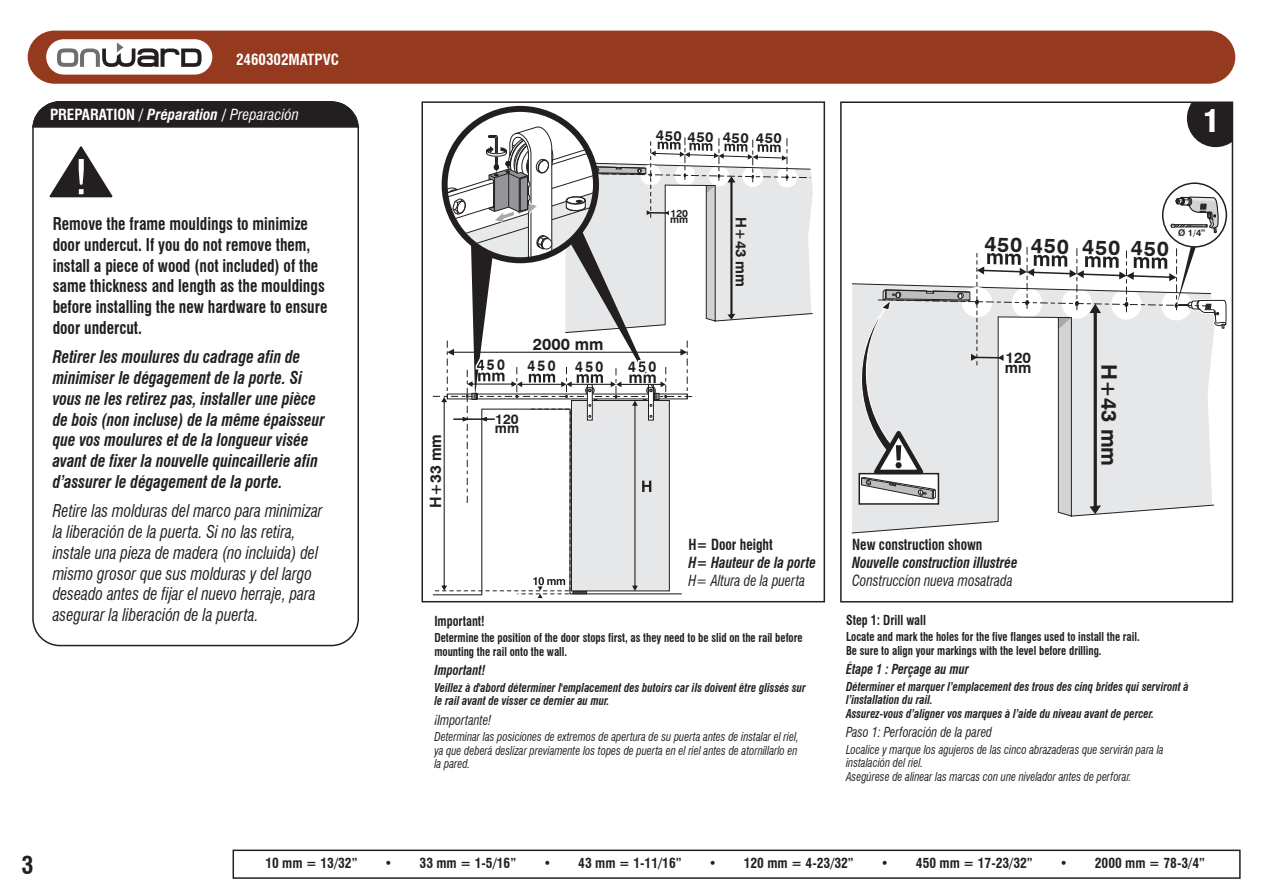
<style>
.page{position:relative;width:1263px;height:893px;background:#fff}
.page>*{position:absolute;margin:0;border:0;box-sizing:border-box;transform-origin:0 0}
.t1{font:900 condensed 30px "Swiss 721 BT";color:#fff}
.t2{font:700 condensed 24px "Swiss 721 BT";color:#231f20}
.t3{font:700 21.45px "Swiss 721 BT";color:#231f20}
.t4{font:700 21.15px "Swiss 721 BT";color:#231f20}
.t5{font:italic 700 condensed 17.25px/20.7px "Swiss 721 BT";color:#231f20;scale:.9 1}
.t6{font:italic condensed 17.25px/20.7px "Swiss 721 BT";color:#231f20;scale:.9 1}
.t7{font:700 condensed 17.25px/20.7px "Swiss 721 BT";color:#231f20;scale:.9 1}
.t8{font:700 16.35px "Swiss 721 BT";color:#231f20}
.t9{font:700 15.45px "Swiss 721 BT";color:#231f20}
.t10{font:700 15.15px "Swiss 721 BT";color:#231f20}
.t11{font:700 condensed 15px "Swiss 721 BT";color:#fff}
.t12{font:italic 700 condensed 15px "Swiss 721 BT";color:#231f20;scale:.9 1}
.t13{font:italic condensed 15px "Swiss 721 BT";color:#231f20;scale:.9 1}
.t14{font:700 condensed 15px "Swiss 721 BT";color:#231f20;scale:.9 1}
.t15{font:700 14.7px "Swiss 721 BT";color:#231f20}
.t16{font:700 14.4px "Swiss 721 BT";color:#231f20}
.t17{font:700 13.8px "Swiss 721 BT";color:#231f20}
.t18{font:700 condensed 13.5px "Swiss 721 BT";color:#231f20}
.t19{font:italic condensed 13.5px "Swiss 721 BT";color:#231f20;scale:.9 1}
.t20{font:italic 700 condensed 13.5px "Swiss 721 BT";color:#231f20;scale:.9 1}
.t21{font:700 condensed 13.5px "Swiss 721 BT";color:#231f20;scale:.9 1}
.t22{font:italic condensed 12px/13.5px "Swiss 721 BT";color:#231f20;text-align:justify;scale:.9 1}
.t23{font:italic 700 condensed 12px/13.5px "Swiss 721 BT";color:#231f20;scale:.9 1}
.t24{font:700 condensed 12px/13.5px "Swiss 721 BT";color:#231f20;scale:.9 1}
.t25{font:700 10.35px "Swiss 721 BT";color:#231f20}
.t26{font:700 9.15px "Swiss 721 BT";color:#231f20}
.s1{font-style:italic}
.s2{font-weight:400;font-style:italic}
</style>
<div class="page">
<svg style="left:445px;top:109px;width:151px;height:151px"></svg>
<div style="left:421px;top:101px;width:404px;height:501px;border:2px solid #231f20"></div>
<svg style="left:49px;top:146px;width:64px;height:52px"></svg>
<div style="left:32px;top:101px;width:327px;height:545px;border:2px solid #231f20;border-radius:27px"></div>
<svg style="left:32px;top:101px;width:328px;height:28px;background:#363233"></svg>
<div style="left:233px;top:850px;width:1008px;height:29px;border:2px solid #231f20"></div>
<svg style="left:1187px;top:104px;width:43px;height:43px;background:#3b3838"></svg>
<div style="left:840px;top:101px;width:393px;height:501px;border:2px solid #231f20"></div>
<svg style="left:851px;top:162px;width:383px;height:377px"></svg>
<div style="left:28px;top:31px;width:1207px;height:53px;background:#95391f;border-radius:27px"></div>
<div style="left:46px;top:39px;width:166px;height:36px;background:#fff;border-radius:18px"></div>
<svg style="left:57px;top:42px;width:145px;height:25px"></svg>
<svg style="left:433px;top:126px;width:380px;height:472px"></svg>
<p class="t11" style="left:236px;top:51px;width:105px">2460302MATPVC</p>
<p class="t11" style="left:50px;top:106px;width:250px">PREPARATION / <span class="s1">Préparation /</span> <span class="s2">Preparación</span></p>
<h3 class="t7" style="left:53px;top:214px;width:307px">Remove the frame mouldings to minimize door undercut. If you do not remove them, install a piece of wood (not included) of the same thickness and length as the mouldings before installing the new hardware to ensure door undercut.</h3>
<p class="t5" style="left:53px;top:347px;width:304px">Retirer les moulures du cadrage afin de minimiser le dégagement de la porte. Si vous ne les retirez pas, installer une pièce de bois (non incluse) de la même épaisseur que vos moulures et de la longueur visée avant de fixer la nouvelle quincaillerie afin d’assurer le dégagement de la porte.</p>
<p class="t6" style="left:53px;top:501px;width:301px">Retire las molduras del marco para minimizar la liberación de la puerta. Si no las retira, instale una pieza de madera (no incluida) del mismo grosor que sus molduras y del largo deseado antes de fijar el nuevo herraje, para asegurar la liberación de la puerta.</p>
<p class="t16" style="left:656px;top:127px;width:127px;rotate:1deg">450 450 450 450</p>
<p class="t9" style="left:426px;top:508px;width:75px;rotate:-90deg">H+33 mm</p>
<h3 class="t8" style="left:533px;top:334px;width:72px">2000 mm</h3>
<p class="t17" style="left:495px;top:410px;width:25px">120</p>
<p class="t17" style="left:495px;top:420px;width:26px">mm</p>
<p class="t25" style="left:670px;top:207px;width:19px">120</p>
<p class="t25" style="left:670px;top:213px;width:20px">mm</p>
<p class="t15" style="left:750px;top:217px;width:71px;rotate:90deg">H+43 mm</p>
<p class="t14" style="left:688px;top:536px;width:95px">H= Door height</p>
<p class="t12" style="left:688px;top:554px;width:143px">H= Hauteur de la porte</p>
<p class="t13" style="left:688px;top:572px;width:131px">H= Altura de la puerta</p>
<p class="t21" style="left:434px;top:613px;width:57px">Important!</p>
<p class="t24" style="left:434px;top:631px;width:411px">Determine the position of the door stops first, as they need to be slid on the rail before mounting the rail onto the wall.</p>
<p class="t20" style="left:434px;top:662px;width:58px">Important!</p>
<p class="t23" style="left:434px;top:681px;width:414px">Veillez à d'abord déterminer l'emplacement des butoirs car ils doivent être glissés sur le rail avant de visser ce dernier au mur.</p>
<p class="t19" style="left:434px;top:712px;width:65px">¡Importante!</p>
<p class="t22" style="left:434px;top:730px;width:406px">Determinar las posiciones de extremos de apertura de su puerta antes de instalar el riel, ya que deberá deslizar previamente los topes de puerta en el riel antes de atornillarlo en la pared.</p>
<h1 class="t1" style="left:1203px;top:103px;width:18px">1</h1>
<h3 class="t4" style="left:985px;top:232px;width:186px;rotate:1deg">450 450 450 450</h3>
<p class="t26" style="left:1178px;top:227px;width:29px">Ø 1/4”</p>
<p class="t10" style="left:1005px;top:349px;width:27px">120</p>
<p class="t10" style="left:1005px;top:358px;width:28px">mm</p>
<p class="t14" style="left:852px;top:536px;width:146px">New construction shown</p>
<p class="t12" style="left:852px;top:554px;width:185px">Nouvelle construction illustrée</p>
<p class="t13" style="left:852px;top:572px;width:180px">Construccíon nueva mosatrada</p>
<h3 class="t3" style="left:1122px;top:364px;width:103px;rotate:90deg">H+43 mm</h3>
<p class="t21" style="left:846px;top:612px;width:90px">Step 1: Drill wall</p>
<p class="t24" style="left:846px;top:630px;width:328px">Locate and mark the holes for the five flanges used to install the rail.<br>Be sure to align your markings with the level before drilling.</p>
<p class="t20" style="left:846px;top:661px;width:138px">Étape 1 : Perçage au mur</p>
<p class="t23" style="left:846px;top:680px;width:382px">Déterminer et marquer l’emplacement des trous des cinq brides qui serviront à l’installation du rail.<br>Assurez-vous d’aligner vos marques à l’aide du niveau avant de percer.</p>
<p class="t19" style="left:846px;top:724px;width:164px">Paso 1: Perforación de la pared</p>
<p class="t22" style="left:846px;top:742px;width:354px;text-align:left">Localice y marque los agujeros de las cinco abrazaderas que servirán para la instalación del riel.<br>Asegúrese de alinear las marcas con une nivelador antes de perforar.</p>
<h2 class="t2" style="left:22px;top:850px;width:14px">3</h2>
<p class="t18" style="left:265px;top:855px;width:94px">10 mm = 13/32”</p>
<p class="t18" style="left:385px;top:855px;width:133px">• 33 mm = 1-5/16”</p>
<p class="t18" style="left:543px;top:855px;width:140px">• 43 mm = 1-11/16”</p>
<p class="t18" style="left:709px;top:855px;width:147px">• 120 mm = 4-23/32”</p>
<p class="t18" style="left:881px;top:855px;width:153px">• 450 mm = 17-23/32”</p>
<p class="t18" style="left:1060px;top:855px;width:147px">• 2000 mm = 78-3/4”</p>
</div>
